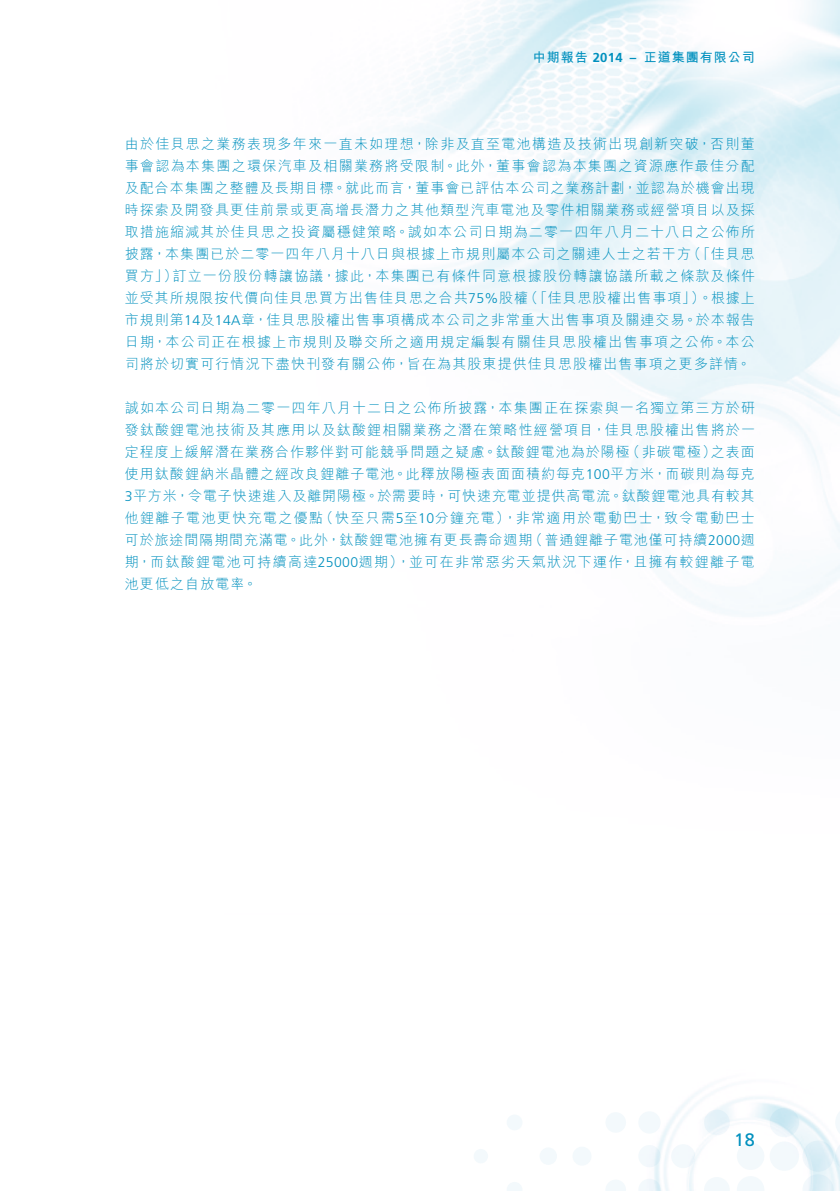
<style>
.page{position:relative;width:840px;height:1191px;background:#fff}
.page>*{position:absolute;margin:0;border:0;box-sizing:border-box;transform-origin:0 0}
.t1{font:18px "Frutiger LT Std";color:#0090be}
.Body_Text{font:300 14px/22px "M Hei HK";letter-spacing:.08em;color:#0090be}
.t2{font:700 13px "M Hei HK";letter-spacing:.08em;color:#0090be}
.t3{font:700 13px "Frutiger LT Std";color:#0090be}
.s1{font-family:"Frutiger LT Std"}
</style>
<div class="page">
<img style="left:645px;top:1091px;width:157px;height:100px">
<div style="left:473px;top:1149px;width:14px;height:14px;background:#f3f9fc;border-radius:50%"></div>
<svg style="left:507px;top:1182px;width:15px;height:9px"></svg>
<div style="left:506px;top:1114px;width:16px;height:16px;background:#f3f9fc;border-radius:50%"></div>
<div style="left:539px;top:1147px;width:17px;height:17px;background:#f3f9fc;border-radius:50%"></div>
<div style="left:572px;top:1146px;width:19px;height:19px;background:#f3f9fc;border-radius:50%"></div>
<svg style="left:606px;top:1180px;width:19px;height:11px"></svg>
<div style="left:605px;top:1112px;width:20px;height:20px;background:#f3f9fc;border-radius:50%"></div>
<svg style="left:639px;top:1178px;width:21px;height:13px"></svg>
<div style="left:638px;top:1145px;width:22px;height:22px;background:#f3f9fc;border-radius:50%"></div>
<div style="left:638px;top:1111px;width:22px;height:22px;background:#f3f9fc;border-radius:50%"></div>
<div style="left:670px;top:1144px;width:24px;height:24px;background:#f3f9fc;border-radius:50%"></div>
<svg style="left:703px;top:1177px;width:26px;height:14px"></svg>
<div style="left:703px;top:1109px;width:26px;height:26px;background:#e6f2f8;border-radius:50%"></div>
<svg style="left:736px;top:1176px;width:28px;height:15px"></svg>
<div style="left:736px;top:1142px;width:28px;height:27px;background:#f3f9fc;border-radius:50%"></div>
<div style="left:769px;top:1141px;width:29px;height:29px;background:#f3f9fc;border-radius:50%"></div>
<svg style="left:769px;top:1107px;width:29px;height:30px"></svg>
<svg style="left:802px;top:1113px;width:37px;height:78px"></svg>
<p class="t2" style="left:532px;top:48px;width:91px">中期報告 <span class="s1">2014</span></p>
<p class="t3" style="left:629px;top:50px;width:8px">–</p>
<p class="t2" style="left:643px;top:48px;width:113px">正道集團有限公司</p>
<p class="Body_Text" style="left:125px;top:132px;width:631px;text-align:right">由於佳貝思之業務表現多年來一直未如理想，除非及直至電池構造及技術出現創新突破，否則董事會認為本集團之環保汽車及相關業務將受限制。此外，董事會認為本集團之資源應作最佳分配及配合本集團之整體及長期目標。就此而言，董事會已評估本公司之業務計劃，並認為於機會出現時探索及開發具更佳前景或更高增長潛力之其他類型汽車電池及零件相關業務或經營項目以及採取措施縮減其於佳貝思之投資屬穩健策略。誠如本公司日期為二零一四年八月二十八日之公佈所（「佳貝思</p>
<p class="Body_Text" style="left:172px;top:242px;width:583px;text-indent:-48px">披露，本集團已於二零一四年八月十八日與根據上市規則屬本公司之關連人士之若干方<br>訂立一份股份轉讓協議，據此，本集團已有條件同意根據股份轉讓協議所載之條款及條件</p>
<p class="Body_Text" style="left:125px;top:264px;width:54px">買方」）</p>
<p class="Body_Text" style="left:524px;top:286px;width:232px">（「佳貝思股權出售事項」）。根據上</p>
<p class="Body_Text" style="left:125px;top:286px;width:631px">並受其所規限按代價向佳貝思買方出售佳貝思之合共<span class="s1">75%</span>股權<br>市規則第<span class="s1">14</span>及<span class="s1">14A</span>章，佳貝思股權出售事項構成本公司之非常重大出售事項及關連交易。於本報告日期，本公司正在根據上市規則及聯交所之適用規定編製有關佳貝思股權出售事項之公佈。本公司將於切實可行情況下盡快刊發有關公佈，旨在為其股東提供佳貝思股權出售事項之更多詳情。</p>
<p class="Body_Text" style="left:125px;top:396px;width:631px;text-align:right">誠如本公司日期為二零一四年八月十二日之公佈所披露，本集團正在探索與一名獨立第三方於研發鈦酸鋰電池技術及其應用以及鈦酸鋰相關業務之潛在策略性經營項目，佳貝思股權出售將於一之表面</p>
<p class="Body_Text" style="left:625px;top:440px;width:91px">（非碳電極）</p>
<p class="Body_Text" style="left:125px;top:440px;width:506px">定程度上緩解潛在業務合作夥伴對可能競爭問題之疑慮。鈦酸鋰電池為於陽極</p>
<p class="Body_Text" style="left:125px;top:462px;width:631px">使用鈦酸鋰納米晶體之經改良鋰離子電池。此釋放陽極表面面積約每克<span class="s1">100</span>平方米，而碳則為每克</p>
<p class="Body_Text" style="left:125px;top:484px;width:631px"><span class="s1">3</span>平方米，令電子快速進入及離開陽極。於需要時，可快速充電並提供高電流。鈦酸鋰電池具有較其</p>
<p class="Body_Text" style="left:319px;top:506px;width:437px">（快至只需 至<span class="s1">5 10</span>分鐘充電 ，）非常適用於電動巴士，致令電動巴士</p>
<p class="Body_Text" style="left:125px;top:506px;width:200px">他鋰離子電池更快充電之優點</p>
<p class="Body_Text" style="left:528px;top:528px;width:227px">（普通鋰離子電池僅可持續<span class="s1">2000</span>週</p>
<p class="Body_Text" style="left:125px;top:528px;width:631px">可於旅途間隔期間充滿電。此外，鈦酸鋰電池擁有更長壽命週期<br>期，而鈦酸鋰電池可持續高達<span class="s1">25000</span>週期 ，）並可在非常惡劣天氣狀況下運作，且擁有較鋰離子電池更低之自放電率。</p>
<p class="t1" style="left:733px;top:1129px;width:22px">18</p>
</div>
